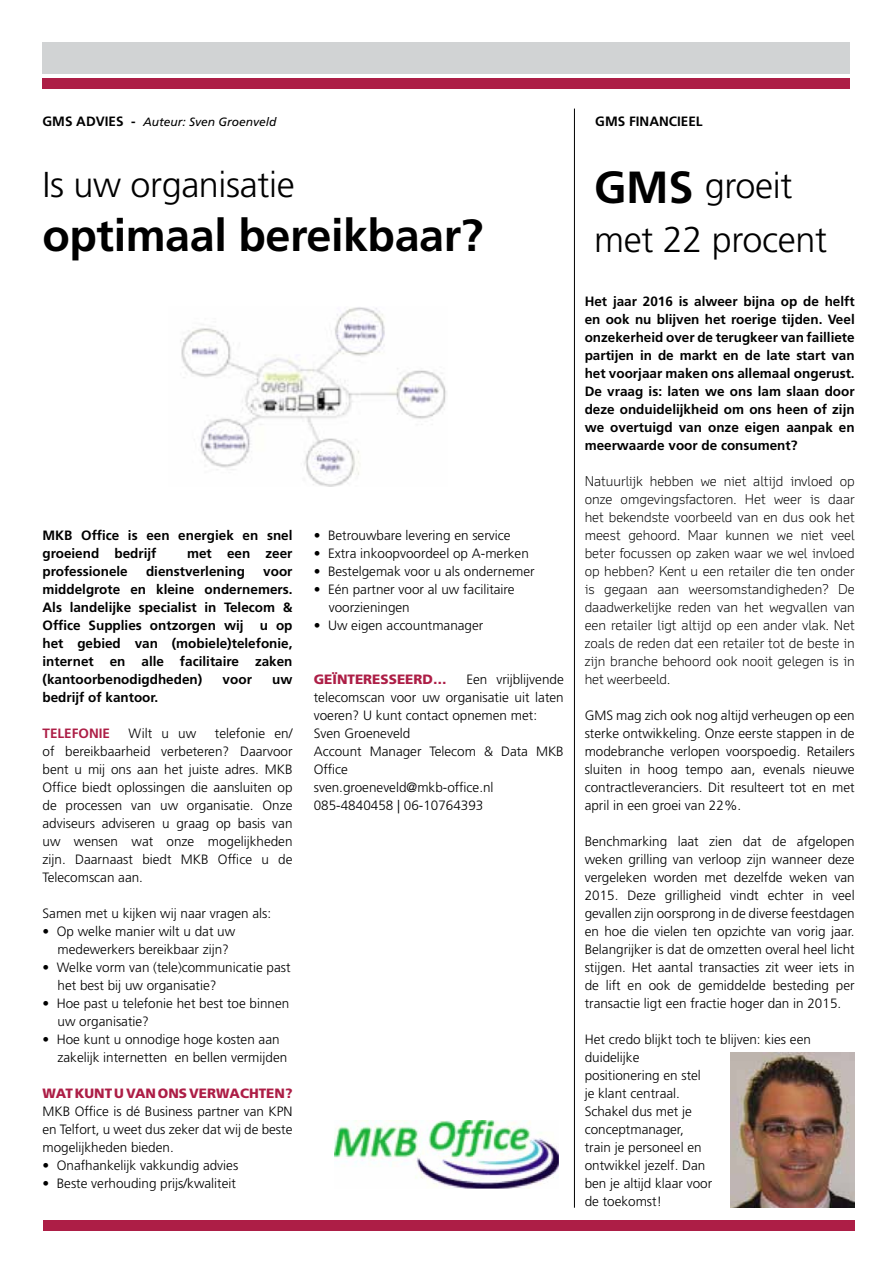
<style>
.page{position:relative;width:893px;height:1263px;background:#fff}
.page>*{position:absolute;margin:0;border:0;box-sizing:border-box;transform-origin:0 0}
.t1{font:700 45px "Frutiger LT Std";letter-spacing:-.01em;color:#000}
.t2{font:300 36px/54px "Frutiger LT Std";letter-spacing:-.01em;color:#000}
.t3{font:300 13.5px/18px "Frutiger LT Std";color:#000}
.t4{font:700 13.5px/18px "Frutiger LT Std";color:#000;text-align:justify}
.t5{font:300 13.5px/18px "Felbridge Std";color:#000;text-align:justify}
.t6{font:900 13.5px "Frutiger LT Std";color:#ad1e46}
.t7{font:700 13.5px "Frutiger LT Std";color:#ad1e46}
.t8{font:italic 12px "Frutiger LT Std";color:#000}
.s1{font-weight:700;font-style:normal;font-size:13.5px}
.s2{font-weight:700;font-size:45px}
</style>
<div class="page">
<div style="left:43px;top:43px;width:807px;height:31px;background:#d1d3d4"></div>
<div style="left:43px;top:79px;width:807px;height:10px;background:#ad1e46"></div>
<div style="left:43px;top:1220px;width:812px;height:11px;background:#ad1e46"></div>
<img style="left:180px;top:307px;width:267px;height:179px">
<img style="left:335px;top:1120px;width:223px;height:68px">
<hr style="left:574px;top:109px;width:1px;height:1099px;background:#000">
<img style="left:730px;top:1053px;width:125px;height:155px">
<p class="t8" style="left:43px;top:115px;width:235px"><span class="s1">GMS ADVIES -</span> Auteur: Sven Groenveld</p>
<p class="t4" style="left:595px;top:112px;width:109px">GMS FINANCIEEL</p>
<h2 class="t2" style="left:43px;top:158px;width:254px">Is uw organisatie</h2>
<h1 class="t1" style="left:43px;top:209px;width:442px">optimaal bereikbaar?</h1>
<p class="t4" style="left:43px;top:526px;width:251px">MKB Office is een energiek en snel groeiend bedrijf</p>
<p class="t4" style="left:187px;top:544px;width:107px">met een zeer</p>
<p class="t4" style="left:43px;top:562px;width:87px">professionele</p>
<p class="t4" style="left:146px;top:562px;width:101px">dienstverlening</p>
<p class="t4" style="left:43px;top:562px;width:252px;text-indent:221px">voor middelgrote en kleine ondernemers.<br>Als landelijke specialist in Telecom &amp; Office Supplies ontzorgen wij u op het gebied van (mobiele)telefonie, internet en alle facilitaire zaken (kantoorbenodigdheden)</p>
<p class="t4" style="left:223px;top:670px;width:31px">voor</p>
<p class="t4" style="left:272px;top:670px;width:22px">uw</p>
<p class="t4" style="left:43px;top:688px;width:117px">bedrijf of kantoor.</p>
<p class="t7" style="left:43px;top:725px;width:69px">TELEFONIE</p>
<p class="t3" style="left:129px;top:725px;width:69px">Wilt u uw</p>
<p class="t3" style="left:43px;top:725px;width:252px;text-align:justify;text-indent:172px">telefonie en/ of bereikbaarheid verbeteren? Daarvoor bent u mij ons aan het juiste adres. MKB Office biedt oplossingen die aansluiten op de processen van uw organisatie. Onze adviseurs adviseren u graag op basis van uw wensen wat onze mogelijkheden zijn. Daarnaast biedt MKB Office u de Telecomscan aan.</p>
<p class="t3" style="left:43px;top:904px;width:230px">Samen met u kijken wij naar vragen als:</p>
<p class="t3" style="left:58px;top:922px;width:179px;text-indent:-15px">• Op welke manier wilt u dat uw medewerkers bereikbaar zijn?</p>
<p class="t3" style="left:58px;top:958px;width:234px;text-indent:-15px">• Welke vorm van (tele)communicatie past het best bij uw organisatie?</p>
<p class="t3" style="left:58px;top:994px;width:233px;text-indent:-15px">• Hoe past u telefonie het best toe binnen uw organisatie?</p>
<p class="t3" style="left:58px;top:1030px;width:231px;text-indent:-15px">• Hoe kunt u onnodige hoge kosten aan zakelijk internetten en bellen vermijden</p>
<p class="t6" style="left:43px;top:1085px;width:252px">WAT KUNT U VAN ONS VERWACHTEN?</p>
<p class="t3" style="left:43px;top:1102px;width:251px;text-align:justify">MKB Office is dé Business partner van KPN en Telfort, u weet dus zeker dat wij de beste mogelijkheden bieden.</p>
<p class="t3" style="left:43px;top:1156px;width:197px">• Onafhankelijk vakkundig advies</p>
<p class="t3" style="left:43px;top:1174px;width:195px">• Beste verhouding prijs/kwaliteit</p>
<p class="t3" style="left:314px;top:526px;width:198px">• Betrouwbare levering en service</p>
<p class="t3" style="left:314px;top:544px;width:217px">• Extra inkoopvoordeel op A-merken</p>
<p class="t3" style="left:314px;top:562px;width:222px">• Bestelgemak voor u als ondernemer</p>
<p class="t3" style="left:329px;top:580px;width:187px;text-indent:-15px">• Eén partner voor al uw facilitaire voorzieningen</p>
<p class="t3" style="left:314px;top:616px;width:171px">• Uw eigen accountmanager</p>
<p class="t6" style="left:314px;top:671px;width:134px">GEÏNTERESSEERD…</p>
<p class="t3" style="left:314px;top:670px;width:252px;text-indent:153px">Een vrijblijvende telecomscan voor uw organisatie uit laten voeren? U kunt contact opnemen met:<br>Sven Groeneveld<br>Account Manager Telecom &amp; Data MKB<br>Office<br>sven.groeneveld@mkb-office.nl<br>085-4840458 | 06-10764393</p>
<h2 class="t2" style="left:594px;top:159px;width:234px"><span class="s2">GMS</span> groeit met 22 procent</h2>
<p class="t4" style="left:585px;top:292px;width:272px">Het jaar 2016 is alweer bijna op de helft en ook nu blijven het roerige tijden. Veel onzekerheid over de terugkeer van failliete partijen in de markt en de late start van het voorjaar maken ons allemaal ongerust.<br>De vraag is: laten we ons lam slaan door deze onduidelijkheid om ons heen of zijn we overtuigd van onze eigen aanpak en meerwaarde voor de consument?</p>
<p class="t5" style="left:585px;top:472px;width:272px">Natuurlijk hebben we niet altijd invloed op onze omgevingsfactoren. Het weer is daar het bekendste voorbeeld van en dus ook het meest gehoord. Maar kunnen we niet veel beter focussen op zaken waar we wel invloed op hebben? Kent u een retailer die ten onder is gegaan aan weersomstandigheden? De daadwerkelijke reden van het wegvallen van een retailer ligt altijd op een ander vlak. Net zoals de reden dat een retailer tot de beste in zijn branche behoord ook nooit gelegen is in het weerbeeld.</p>
<p class="t3" style="left:585px;top:706px;width:272px;text-align:justify">GMS mag zich ook nog altijd verheugen op een sterke ontwikkeling. Onze eerste stappen in de modebranche verlopen voorspoedig. Retailers sluiten in hoog tempo aan, evenals nieuwe contractleveranciers. Dit resulteert tot en met april in een groei van 22%.</p>
<p class="t3" style="left:585px;top:832px;width:272px;text-align:justify">Benchmarking laat zien dat de afgelopen weken grilling van verloop zijn wanneer deze vergeleken worden met dezelfde weken van 2015. Deze grilligheid vindt echter in veel gevallen zijn oorsprong in de diverse feestdagen en hoe die vielen ten opzichte van vorig jaar.<br>Belangrijker is dat de omzetten overal heel licht stijgen. Het aantal transacties zit weer iets in de lift en ook de gemiddelde besteding per transactie ligt een fractie hoger dan in 2015.</p>
<p class="t3" style="left:585px;top:1030px;width:228px">Het credo blijkt toch te blijven: kies een</p>
<p class="t3" style="left:585px;top:1049px;width:129px">duidelijke positionering en stel je klant centraal.<br>Schakel dus met je conceptmanager, train je personeel en ontwikkel jezelf. Dan ben je altijd klaar voor de toekomst!</p>
</div>
